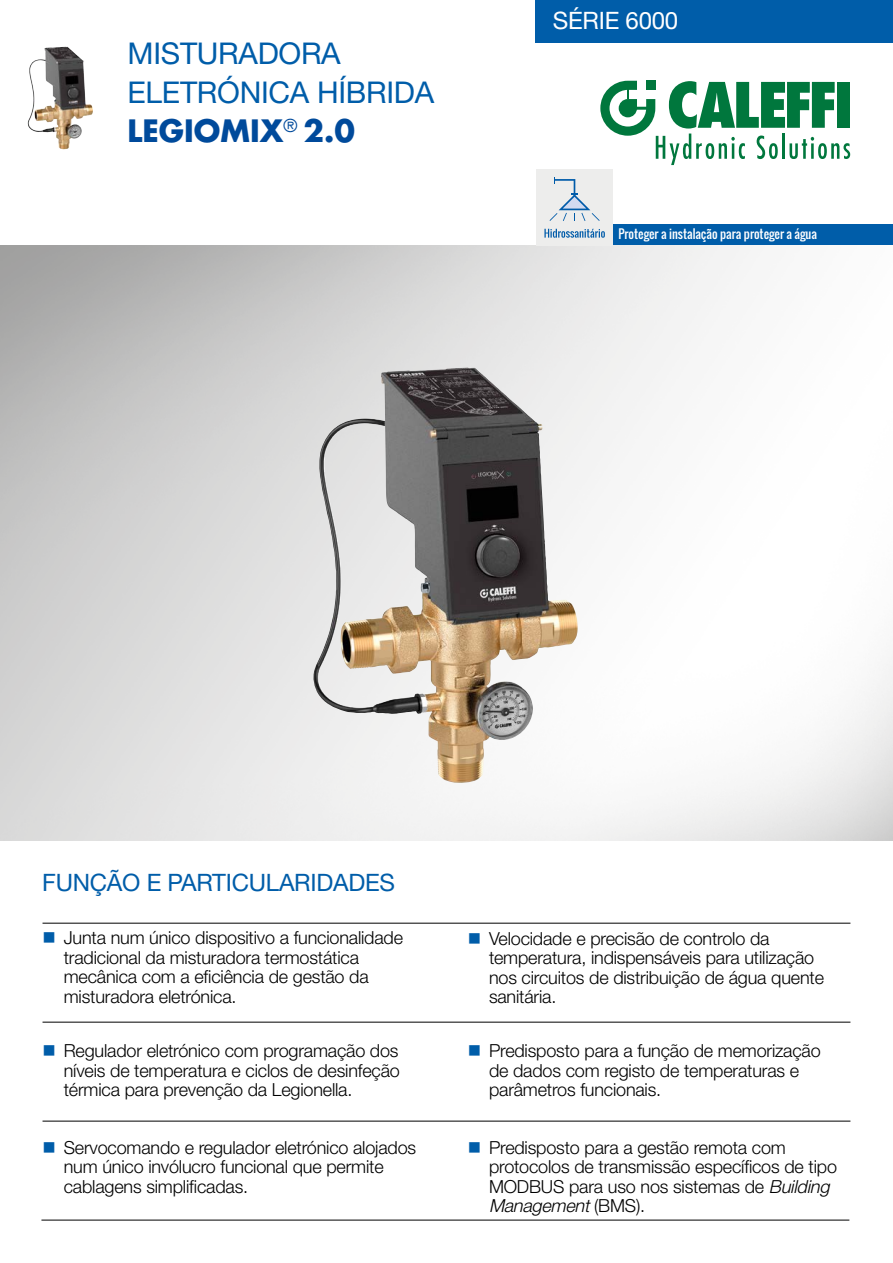
<style>
.page{position:relative;width:893px;height:1263px;background:#fff}
.page>*{position:absolute;margin:0;border:0;box-sizing:border-box;transform-origin:0 0}
._01_TITOLO_SCHEDA{font:30px "Helvetica Neue LT Std";letter-spacing:-.01em;color:#005da9}
.TITOLO_TESTO{font:700 30px "Futura";color:#004a9b}
._03_TITOLO{font:24px "Helvetica Neue LT Std";letter-spacing:-.01em;color:#005da9}
._02_SERIE{font:24px "Helvetica Neue LT Std";letter-spacing:-.01em;color:#fff}
._04_TESTO_TABELLA_SE{font:300 18px/19.5px "Helvetica Neue LT Std";letter-spacing:-.01em;color:#000}
.Claim_di_Famiglia{font:12px "Oswald";color:#fff}
.s1{color:#005da9}
.s2{font-style:italic}
</style>
<div class="page">
<div style="left:612px;top:224px;width:281px;height:22px;background:#005da9"></div>
<img style="left:0;top:246px;width:893px;height:595px">
<hr style="left:43px;top:923px;width:807px;height:1px;background:#000">
<hr style="left:43px;top:1022px;width:807px;height:1px;background:#000">
<hr style="left:43px;top:1121px;width:807px;height:1px;background:#000">
<hr style="left:41px;top:1220px;width:808px;height:1px;background:#000">
<svg style="left:600px;top:81px;width:250px;height:84px"></svg>
<div style="left:536px;top:169px;width:77px;height:77px;background:#ededec"></div>
<svg style="left:549px;top:177px;width:51px;height:44px"></svg>
<svg style="left:544px;top:229px;width:61px;height:9px"></svg>
<div style="left:536px;top:0;width:357px;height:43px;background:#005da9"></div>
<img style="left:27px;top:47px;width:43px;height:103px">
<img style="left:312px;top:368px;width:172px;height:416px">
<p class="_01_TITOLO_SCHEDA" style="left:128px;top:35px;width:215px">MISTURADORA</p>
<p class="_01_TITOLO_SCHEDA" style="left:128px;top:74px;width:308px">ELETRÓNICA HÍBRIDA</p>
<p class="TITOLO_TESTO" style="left:128px;top:110px;width:229px">LEGIOMIX<sup>®</sup> 2.0</p>
<p class="_02_SERIE" style="left:553px;top:6px;width:127px">SÉRIE 6000</p>
<p class="Claim_di_Famiglia" style="left:618px;top:225px;width:200px">Proteger a instalação para proteger a água</p>
<p class="_03_TITOLO" style="left:42px;top:868px;width:354px">FUNÇÃO E PARTICULARIDADES</p>
<p class="_04_TESTO_TABELLA_SE" style="left:64px;top:928px;width:341px;text-indent:-21px"><span class="s1">■</span> Junta num único dispositivo a funcionalidade tradicional da misturadora termostática mecânica com a eficiência de gestão da misturadora eletrónica.</p>
<p class="_04_TESTO_TABELLA_SE" style="left:489px;top:928px;width:337px;text-indent:-21px"><span class="s1">■</span> Velocidade e precisão de controlo da temperatura, indispensáveis para utilização nos circuitos de distribuição de água quente sanitária.</p>
<p class="_04_TESTO_TABELLA_SE" style="left:64px;top:1041px;width:338px;text-align:justify;text-indent:-21px"><span class="s1">■</span> Regulador eletrónico com programação dos níveis de temperatura e ciclos de desinfeção térmica para prevenção da Legionella.</p>
<p class="_04_TESTO_TABELLA_SE" style="left:489px;top:1041px;width:333px;text-indent:-21px"><span class="s1">■</span> Predisposto para a função de memorização de dados com registo de temperaturas e parâmetros funcionais.</p>
<p class="_04_TESTO_TABELLA_SE" style="left:64px;top:1137px;width:354px;text-indent:-21px"><span class="s1">■</span> Servocomando e regulador eletrónico alojados num único invólucro funcional que permite cablagens simplificadas.</p>
<p class="_04_TESTO_TABELLA_SE" style="left:489px;top:1137px;width:349px;text-indent:-21px"><span class="s1">■</span> Predisposto para a gestão remota com protocolos de transmissão específicos de tipo MODBUS para uso nos sistemas de <span class="s2">Building Management</span>( B M S ) .</p>
</div>
